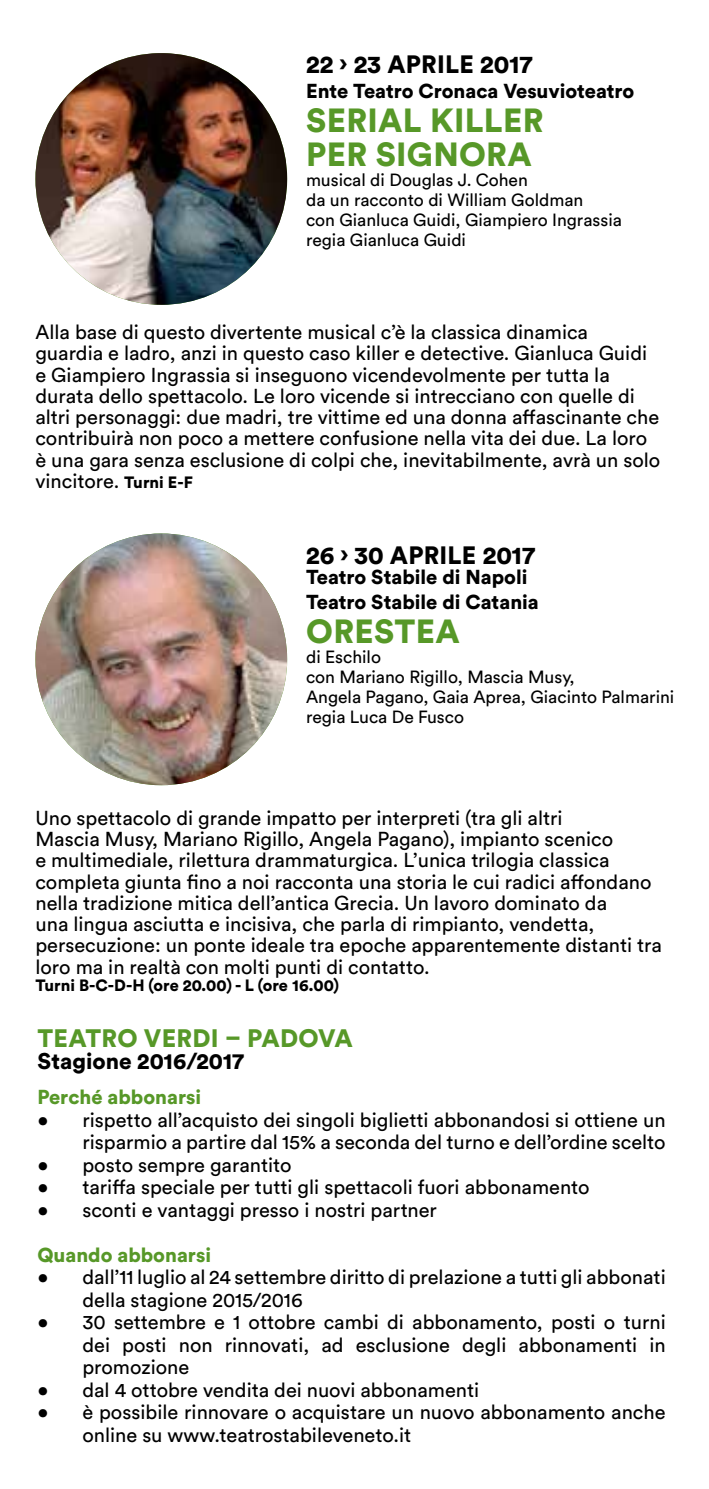
<style>
.page{position:relative;width:709px;height:1489px;background:#fff}
.page>*{position:absolute;margin:0;border:0;box-sizing:border-box;transform-origin:0 0}
.t1{font:900 33.25px/33.8px "Circular Std";letter-spacing:.01em;color:#579828}
.t2{font:900 25px "Circular Std";letter-spacing:.01em;color:#579828}
.t3{font:900 24.75px "Circular Std";letter-spacing:.005em;color:#000}
.t4{font:900 22.5px "Circular Std";color:#000}
.t5{font:20px/21.2px "Circular Std";color:#000}
.t6{font:900 20px/25px "Circular Std";color:#000}
.t7{font:900 20px "Circular Std";color:#579828}
.t8{font:17.5px/20px "Circular Std";color:#000}
.t9{font:900 16.25px "Circular Std";color:#000}
.s1{font-weight:900;font-size:16.25px}
</style>
<div class="page">
<img style="left:35px;top:53px;width:252px;height:252px;border-radius:125px">
<img style="left:35px;top:533px;width:252px;height:252px;border-radius:126px">
<p class="t3" style="left:306px;top:48px;width:228px">22 › 23 APRILE 2017</p>
<p class="t6" style="left:306px;top:78px;width:330px">Ente Teatro Cronaca Vesuvioteatro</p>
<h1 class="t1" style="left:306px;top:103px;width:239px">SERIAL KILLER<br>PER SIGNORA</h1>
<p class="t8" style="left:306px;top:169px;width:317px">musical di Douglas J. Cohen<br>da un racconto di William Goldman<br>con Gianluca Guidi, Giampiero Ingrassia regia Gianluca Guidi</p>
<p class="t5" style="left:35px;top:321px;width:626px">Alla base di questo divertente musical c’è la classica dinamica guardia e ladro, anzi in questo caso killer e detective. Gianluca Guidi e Giampiero Ingrassia si inseguono vicendevolmente per tutta la durata dello spettacolo. Le loro vicende si intrecciano con quelle di altri personaggi: due madri, tre vittime ed una donna affascinante che contribuirà non poco a mettere confusione nella vita dei due. La loro è una gara senza esclusione di colpi che, inevitabilmente, avrà un solo vincitore. <span class="s1">Turni E-F</span></p>
<p class="t3" style="left:306px;top:539px;width:231px">26 › 30 APRILE 2017</p>
<p class="t6" style="left:306px;top:564px;width:234px">Teatro Stabile di Napoli<br>Teatro Stabile di Catania</p>
<h1 class="t1" style="left:306px;top:613px;width:155px">ORESTEA</h1>
<p class="t8" style="left:306px;top:646px;width:370px">di Eschilo<br>con Mariano Rigillo, Mascia Musy,<br>Angela Pagano, Gaia Aprea, Giacinto Palmarini regia Luca De Fusco</p>
<p class="t5" style="left:35px;top:806px;width:628px">Uno spettacolo di grande impatto per interpreti (tra gli altri<br>Mascia Musy, Mariano Rigillo, Angela Pagano), impianto scenico<br>e multimediale, rilettura drammaturgica. L’unica trilogia classica completa giunta fino a noi racconta una storia le cui radici affondano nella tradizione mitica dell’antica Grecia. Un lavoro dominato da<br>una lingua asciutta e incisiva, che parla di rimpianto, vendetta, persecuzione: un ponte ideale tra epoche apparentemente distanti tra loro ma in realtà con molti punti di contatto.</p>
<p class="t9" style="left:35px;top:974px;width:305px">Turni B-C-D-H (ore 20.00) - L (ore 16.00)</p>
<p class="t2" style="left:38px;top:1021px;width:317px">TEATRO VERDI – PADOVA</p>
<p class="t4" style="left:37px;top:1046px;width:208px">Stagione 2016/2017</p>
<p class="t7" style="left:37px;top:1083px;width:165px">Perché abbonarsi</p>
<p class="t5" style="left:37px;top:1108px;width:630px;line-height:22.5px;text-align:right">• rispetto all’acquisto dei singoli biglietti abbonandosi si ottiene un risparmio a partire dal 15% a seconda del turno e dell’ordine scelto</p>
<p class="t5" style="left:37px;top:1153px;width:256px">• posto sempre garantito</p>
<p class="t5" style="left:37px;top:1176px;width:554px">• tariffa speciale per tutti gli spettacoli fuori abbonamento</p>
<p class="t5" style="left:37px;top:1198px;width:401px">• sconti e vantaggi presso i nostri partner</p>
<p class="t7" style="left:37px;top:1241px;width:175px">Quando abbonarsi</p>
<p class="t5" style="left:82px;top:1265px;width:585px;line-height:22.5px;text-indent:-45px">• dall’11 luglio al 24 settembre diritto di prelazione a tutti gli abbonati della stagione 2015/2016</p>
<p class="t5" style="left:82px;top:1310px;width:585px;line-height:22.5px;text-align:justify;text-indent:-45px">• 30 settembre e 1 ottobre cambi di abbonamento, posti o turni dei posti non rinnovati, ad esclusione degli abbonamenti in promozione</p>
<p class="t5" style="left:37px;top:1378px;width:443px">• dal 4 ottobre vendita dei nuovi abbonamenti</p>
<p class="t5" style="left:82px;top:1400px;width:584px;line-height:22.5px;text-indent:-45px">• è possibile rinnovare o acquistare un nuovo abbonamento anche online su www.teatrostabileveneto.it</p>
</div>
